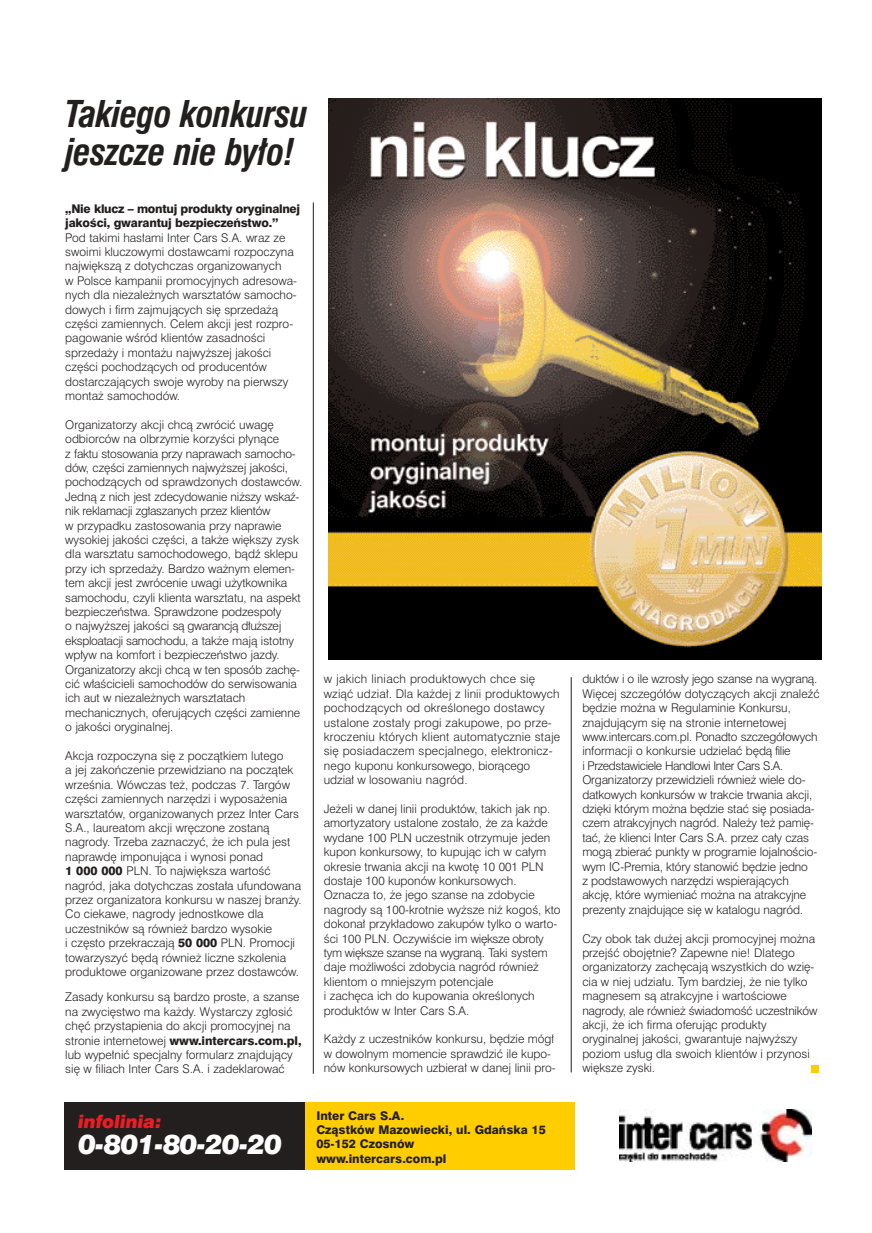
<style>
.page{position:relative;width:872px;height:1233px;background:#fff}
.page>*{position:absolute;margin:0;border:0;box-sizing:border-box;transform-origin:0 0}
.t1{font:italic 700 condensed 36px/37.5px "Swiss 721 PL";letter-spacing:-.02em;color:#231f1f}
.t2{font:italic 900 27px "Swiss 721 PL";letter-spacing:-.035em;color:#fff}
.t3{font:italic 900 18px "Swiss 721 PL";color:#ee1c24}
.t4{font:300 12px/14.4px "Swiss 721 PL";color:#231f1f}
.t5{font:800 12px/14.4px "Swiss 721 PL";color:#231f1f}
.t6{font:800 12px/14.4px "Swiss 721 PL";letter-spacing:-.02em;color:#231f1f}
.s1{font-weight:800}
</style>
<div class="page">
<div style="left:810px;top:1065px;width:8px;height:7px;background:#ffcd00"></div>
<img style="left:328px;top:98px;width:493px;height:561px">
<hr style="left:571px;top:677px;width:1px;height:395px;background:#231f1f">
<hr style="left:313px;top:203px;width:1px;height:871px;background:#231f1f">
<div style="left:304px;top:1103px;width:270px;height:67px;background:#ffcd00"></div>
<img style="left:619px;top:1110px;width:192px;height:51px">
<div style="left:64px;top:1102px;width:240px;height:68px;background:#231f1f"></div>
<h1 class="t1" style="left:65px;top:98px;width:244px">Takiego konkursu jeszcze nie by∏o!</h1>
<p class="t6" style="left:65px;top:203px;width:236px">„Nie klucz – montuj produkty oryginalnej jakoÊci, gwarantuj bezpieczeƒstwo.”</p>
<p class="t4" style="left:65px;top:231px;width:233px">Pod takimi has∏ami Inter Cars S.A. wraz ze swoimi kluczowymi dostawcami rozpoczyna najwi´kszà z dotychczas organizowanych<br>w Polsce kampanii promocyjnych adresowa&shy;nych dla niezale˝nych warsztatów samocho&shy;dowych i firm zajmujàcych si´ sprzeda˝à cz´Êci zamiennych. Celem akcji jest rozpro&shy;pagowanie wÊród klientów zasadnoÊci sprzeda˝y i monta˝u najwy˝szej jakoÊci cz´Êci pochodzàcych od producentów dostarczajàcych swoje wyroby na pierwszy monta˝ samochodów.</p>
<p class="t4" style="left:65px;top:419px;width:238px">Organizatorzy akcji chcà zwróciç uwag´ odbiorców na olbrzymie korzyÊci p∏ynàce<br>z faktu stosowania przy naprawach samocho&shy;dów, cz´Êci zamiennych najwy˝szej jakoÊci, pochodzàcych od sprawdzonych dostawców.<br>Jednà z nich jest zdecydowanie ni˝szy wskaê&shy;nik reklamacji zg∏aszanych przez klientów<br>w przypadku zastosowania przy naprawie wysokiej jakoÊci cz´Êci, a tak˝e wi´kszy zysk dla warsztatu samochodowego, bàdê sklepu przy ich sprzeda˝y. Bardzo wa˝nym elemen&shy;tem akcji jest zwrócenie uwagi u˝ytkownika samochodu, czyli klienta warsztatu, na aspekt bezpieczeƒstwa. Sprawdzone podzespo∏y<br>o najwy˝szej jakoÊci sà gwarancjà d∏u˝szej eksploatacji samochodu, a tak˝e majà istotny wp∏yw na komfort i bezpieczeƒstwo jazdy.<br>Organizatorzy akcji chcà w ten sposób zach´- ciç w∏aÊcicieli samochodów do serwisowania ich aut w niezale˝nych warsztatach mechanicznych, oferujàcych cz´Êci zamienne o jakoÊci oryginalnej.</p>
<p class="t4" style="left:65px;top:750px;width:238px">Akcja rozpoczyna si´ z poczàtkiem lutego<br>a jej zakoƒczenie przewidziano na poczàtek wrzeÊnia. Wówczas te˝, podczas 7. Targów cz´Êci zamiennych narz´dzi i wyposa˝enia warsztatów, organizowanych przez Inter Cars S.A., laureatom akcji wr´czone zostanà nagrody. Trzeba zaznaczyç, ˝e ich pula jest naprawd´ imponujàca i wynosi ponad<br><span class="s1">1 000 000</span> PLN. To najwi´ksza wartoÊç nagród, jaka dotychczas zosta∏a ufundowana przez organizatora konkursu w naszej bran˝y.<br>Co ciekawe, nagrody jednostkowe dla uczestników sà równie˝ bardzo wysokie<br>i cz´sto przekraczajà <span class="s1">50 000</span> PLN. Promocji towarzyszyç b´dà równie˝ liczne szkolenia produktowe organizowane przez dostawców.</p>
<p class="t4" style="left:65px;top:991px;width:238px">Zasady konkursu sà bardzo proste, a szanse na zwyci´stwo ma ka˝dy. Wystarczy zg∏osiç ch´ç przystapienia do akcji promocyjnej na stronie internetowej <span class="s1">www.intercars.com.pl, </span>lub wype∏niç specjalny formularz znajdujàcy si´ w filiach Inter Cars S.A. i zadeklarowaç</p>
<p class="t4" style="left:324px;top:673px;width:238px">w jakich liniach produktowych chce si´ wziàç udzia∏. Dla ka˝dej z linii produktowych pochodzàcych od okreÊlonego dostawcy ustalone zosta∏y progi zakupowe, po prze&shy;kroczeniu których klient automatycznie staje si´ posiadaczem specjalnego, elektronicz&shy;nego kuponu konkursowego, bioràcego udzia∏ w losowaniu nagród.</p>
<p class="t4" style="left:324px;top:803px;width:238px">Je˝eli w danej linii produktów, takich jak np. amortyzatory ustalone zosta∏o, ˝e za ka˝de wydane 100 PLN uczestnik otrzymuje jeden kupon konkursowy, to kupujàc ich w ca∏ym okresie trwania akcji na kwot´ 10 001 PLN dostaje 100 kuponów konkursowych.<br>Oznacza to, ˝e jego szanse na zdobycie nagrody sà 100-krotnie wy˝sze ni˝ kogoÊ, kto dokona∏ przyk∏adowo zakupów tylko o warto-Êci 100 PLN. OczywiÊcie im wi´ksze obroty tym wi´ksze szanse na wygranà. Taki system daje mo˝liwoÊci zdobycia nagród równie˝ klientom o mniejszym potencjale<br>i zach´ca ich do kupowania okreÊlonych produktów w Inter Cars S.A.</p>
<p class="t4" style="left:324px;top:1033px;width:233px">Ka˝dy z uczestników konkursu, b´dzie móg∏ w dowolnym momencie sprawdziç ile kupo&shy;nów konkursowych uzbiera∏ w danej linii pro-</p>
<h3 class="t3" style="left:78px;top:1116px;width:85px">infolinia:</h3>
<h2 class="t2" style="left:78px;top:1135px;width:205px">0-801-80-20-20</h2>
<p class="t5" style="left:316px;top:1110px;width:231px">Inter Cars S.A.<br>Czàstków Mazowiecki, ul. Gdaƒska 15<br>05-152 Czosnów www.intercars.com.pl</p>
<p class="t4" style="left:582px;top:673px;width:239px">duktów i o ile wzros∏y jego szanse na wygranà.<br>Wi´cej szczegó∏ów dotyczàcych akcji znaleêç b´dzie mo˝na w Regulaminie Konkursu, znajdujàcym si´ na stronie internetowej www.intercars.com.pl. Ponadto szczegó∏owych informacji o konkursie udzielaç b´dà filie<br>i Przedstawiciele Handlowi Inter Cars S.A.<br>Organizatorzy przewidzieli równie˝ wiele do&shy;datkowych konkursów w trakcie trwania akcji, dzi´ki którym mo˝na b´dzie staç si´ posiada&shy;czem atrakcyjnych nagród. Nale˝y te˝ pami´- taç, ˝e klienci Inter Cars S.A. przez ca∏y czas mogà zbieraç punkty w programie lojalnoÊcio&shy;wym IC-Premia, który stanowiç b´dzie jedno<br>z podstawowych narz´dzi wspierajàcych akcj´, które wymieniaç mo˝na na atrakcyjne prezenty znajdujàce si´ w katalogu nagród.</p>
<p class="t4" style="left:582px;top:933px;width:236px">Czy obok tak du˝ej akcji promocyjnej mo˝na przejÊç oboj´tnie? Zapewne nie! Dlatego organizatorzy zach´cajà wszystkich do wzi´- cia w niej udzia∏u. Tym bardziej, ˝e nie tylko magnesem sà atrakcyjne i wartoÊciowe nagrody, ale równie˝ ÊwiadomoÊç uczestników akcji, ˝e ich firma oferujàc produkty oryginalnej jakoÊci, gwarantuje najwy˝szy poziom us∏ug dla swoich klientów i przynosi wi´ksze zyski.</p>
</div>
